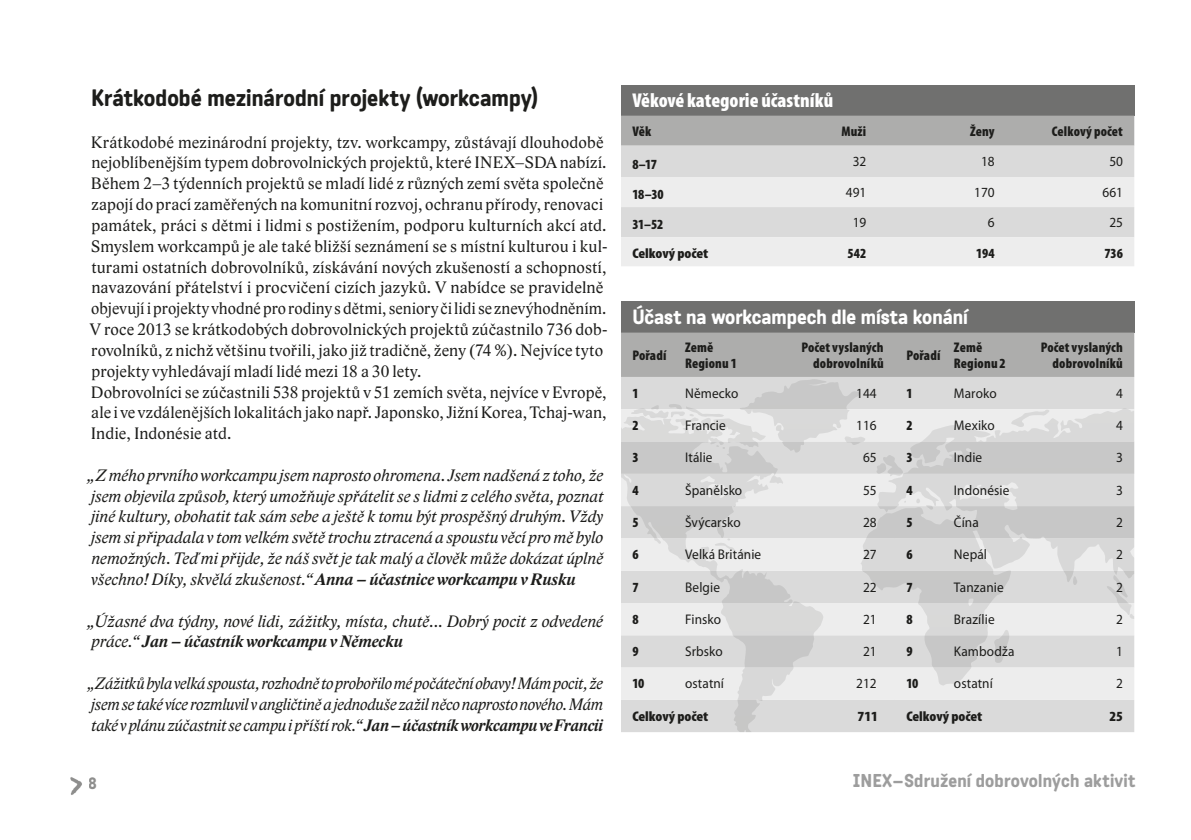
<style>
.page{position:relative;width:1191px;height:840px;background:#fff}
.page>*{position:absolute;margin:0;border:0;box-sizing:border-box;transform-origin:0 0}
.t1{font:500 23px "Katarine Std";color:#1d1d1b}
.t2{font:500 20px "Katarine Std";letter-spacing:-.005em;color:#fff}
.t3{font:900 condensed 20px "Myriad Pro";color:#fff}
.t4{font:500 18px "Katarine Std";letter-spacing:.01em;color:#9d9d9d}
.t5{font:17px/20.8px "Lido ST";letter-spacing:.01em;color:#1d1d1b}
.t6{font:italic 17px/20.8px "Lido ST";color:#1d1d1b;text-align:justify}
.t7{font:italic 17px/20.8px "Lido ST";color:#1d1d1b;text-align:justify;scale:.95 1}
.t8{font:500 16px "Katarine Std";color:#1d1d1b}
.t9{font:14px "Myriad Pro";letter-spacing:.005em;color:#1d1d1b;scale:.95 1}
.t10{font:900 condensed 14px/16.8px "Myriad Pro";letter-spacing:.005em;color:#1d1d1b}
.t11{font:900 condensed 14px "Myriad Pro";letter-spacing:.005em;color:#1d1d1b;scale:1.1 1}
.s1{font-weight:700}
</style>
<div class="page">
<img style="left:70px;top:777px;width:12px;height:18px">
<div style="left:621px;top:300px;width:513px;height:32px;background:#70706f"></div>
<div style="left:756px;top:699px;width:378px;height:32px;background:#dadada"></div>
<svg style="left:756px;top:476px;width:378px;height:223px;background:#dfdfdf"></svg>
<div style="left:621px;top:85px;width:513px;height:31px;background:#70706f"></div>
<div style="left:621px;top:116px;width:513px;height:30px;background:#adadac"></div>
<div style="left:621px;top:146px;width:513px;height:31px;background:#dadada"></div>
<svg style="left:621px;top:177px;width:513px;height:89px;background:#e6e6e6"></svg>
<svg style="left:621px;top:476px;width:135px;height:255px;background:#ddd"></svg>
<svg style="left:714px;top:538px;width:42px;height:21px"></svg>
<svg style="left:1072px;top:576px;width:5px;height:9px"></svg>
<svg style="left:860px;top:498px;width:151px;height:187px;background:#d8d8d8"></svg>
<svg style="left:621px;top:332px;width:513px;height:144px;background:#cacaca"></svg>
<svg style="left:1105px;top:574px;width:29px;height:44px"></svg>
<p class="t1" style="left:91px;top:82px;width:448px">Krátkodobé mezinárodní projekty (workcampy)</p>
<p class="t5" style="left:90px;top:131px;width:519px">Krátkodobé mezinárodní projekty, tzv. workcampy, zůstávají dlouhodobě nejoblíbenějším typem dobrovolnických projektů, které INEX–SDA nabízí.<br>Během 2–3 týdenních projektů se mladí lidé z různých zemí světa společně zapojí do prací zaměřených na komunitní rozvoj, ochranu přírody, renovaci památek, práci s dětmi i lidmi s postižením, podporu kulturních akcí atd.<br>Smyslem workcampů je ale také bližší seznámení se s místní kulturou i kul&shy;turami ostatních dobrovolníků, získávání nových zkušeností a schopností, navazování přátelství i procvičení cizích jazyků. V nabídce se pravidelně objevují i projekty vhodné pro rodiny s dětmi, seniory či lidi se znevýhodněním.<br>V roce 2013 se krátkodobých dobrovolnických projektů zúčastnilo 736 dob&shy;rovolníků, z nichž většinu tvořili, jako již tradičně, ženy (74 %). Nejvíce tyto projekty vyhledávají mladí lidé mezi 18 a 30 lety.<br>Dobrovolníci se zúčastnili 538 projektů v 51 zemích světa, nejvíce v Evropě, ale i ve vzdálenějších lokalitách jako např. Japonsko, Jižní Korea, Tchaj-wan, Indie, Indonésie atd.</p>
<p class="t6" style="left:87px;top:464px;width:518px">„Z mého prvního workcampu jsem naprosto ohromena. Jsem nadšená z toho, že jsem objevila způsob, který umožňuje spřátelit se s lidmi z celého světa, poznat jiné kultury, obohatit tak sám sebe a ještě k tomu být prospěšný druhým. Vždy jsem si připadala v tom velkém světě trochu ztracená a spoustu věcí pro mě bylo nemožných. Teď mi přijde, že náš svět je tak malý a člověk může dokázat úplně všechno! Díky, skvělá zkušenost.“ <span class="s1">Anna – účastnice workcampu v Rusku</span></p>
<p class="t6" style="left:87px;top:610px;width:517px">„Úžasné dva týdny, nové lidi, zážitky, místa, chutě... Dobrý pocit z odvedené práce.“ <span class="s1">Jan – účastník workcampu v Německu</span></p>
<p class="t7" style="left:87px;top:672px;width:544px">„Zážitků byla velká spousta, rozhodně to probořilo mé počáteční obavy! Mám pocit, že jsem se také více rozmluvil v angličtině a jednoduše zažil něco naprosto nového. Mám také v plánu zúčastnit se campu i příští rok.“ <span class="s1">Jan – účastník workcampu ve Francii</span></p>
<p class="t3" style="left:632px;top:89px;width:202px">Věkové kategorie účastníků</p>
<p class="t10" style="left:632px;top:123px;width:20px">Věk</p>
<p class="t10" style="left:841px;top:123px;width:26px">Muži</p>
<p class="t10" style="left:970px;top:123px;width:26px">Ženy</p>
<p class="t10" style="left:1051px;top:123px;width:73px">Celkový počet</p>
<p class="t10" style="left:632px;top:155px;width:26px">8–17</p>
<p class="t9" style="left:852px;top:153px;width:16px">32</p>
<p class="t9" style="left:981px;top:153px;width:16px">18</p>
<p class="t9" style="left:1109px;top:153px;width:16px">50</p>
<p class="t10" style="left:632px;top:185px;width:33px">18–30</p>
<p class="t9" style="left:846px;top:183px;width:23px">491</p>
<p class="t9" style="left:974px;top:183px;width:23px">170</p>
<p class="t9" style="left:1102px;top:183px;width:23px">661</p>
<p class="t10" style="left:632px;top:215px;width:32px">31–52</p>
<p class="t9" style="left:852px;top:213px;width:16px">19</p>
<p class="t9" style="left:987px;top:213px;width:9px">6</p>
<p class="t9" style="left:1109px;top:213px;width:16px">25</p>
<p class="t11" style="left:632px;top:245px;width:71px">Celkový počet</p>
<p class="t10" style="left:847px;top:245px;width:20px">542</p>
<p class="t10" style="left:976px;top:245px;width:20px">194</p>
<p class="t10" style="left:1104px;top:245px;width:20px">736</p>
<p class="t2" style="left:632px;top:303px;width:337px">Účast na workcampech dle místa konání</p>
<p class="t10" style="left:632px;top:347px;width:36px">Pořadí</p>
<p class="t10" style="left:685px;top:338px;width:53px">Země<br>Regionu 1</p>
<p class="t10" style="left:801px;top:338px;width:84px;text-align:right">Počet vyslaných dobrovolníků</p>
<p class="t10" style="left:906px;top:347px;width:36px">Pořadí</p>
<p class="t10" style="left:954px;top:338px;width:53px">Země<br>Regionu 2</p>
<p class="t10" style="left:1040px;top:338px;width:84px;text-align:right">Počet vyslaných dobrovolníků</p>
<p class="t10" style="left:632px;top:384px;width:8px">1</p>
<p class="t9" style="left:685px;top:384px;width:58px">Německo</p>
<p class="t9" style="left:856px;top:384px;width:23px">144</p>
<p class="t10" style="left:906px;top:384px;width:8px">1</p>
<p class="t9" style="left:954px;top:384px;width:46px">Maroko</p>
<p class="t9" style="left:1116px;top:384px;width:9px">4</p>
<p class="t10" style="left:632px;top:417px;width:8px">2</p>
<p class="t9" style="left:685px;top:416px;width:44px">Francie</p>
<p class="t9" style="left:856px;top:416px;width:23px">116</p>
<p class="t10" style="left:906px;top:417px;width:8px">2</p>
<p class="t9" style="left:954px;top:416px;width:44px">Mexiko</p>
<p class="t9" style="left:1116px;top:416px;width:9px">4</p>
<p class="t10" style="left:632px;top:449px;width:8px">3</p>
<p class="t9" style="left:685px;top:449px;width:30px">Itálie</p>
<p class="t9" style="left:863px;top:449px;width:16px">65</p>
<p class="t10" style="left:906px;top:449px;width:8px">3</p>
<p class="t9" style="left:954px;top:449px;width:31px">Indie</p>
<p class="t9" style="left:1116px;top:449px;width:9px">3</p>
<p class="t10" style="left:632px;top:481px;width:8px">4</p>
<p class="t9" style="left:685px;top:481px;width:62px">Španělsko</p>
<p class="t9" style="left:863px;top:481px;width:16px">55</p>
<p class="t10" style="left:906px;top:481px;width:8px">4</p>
<p class="t9" style="left:954px;top:481px;width:60px">Indonésie</p>
<p class="t9" style="left:1116px;top:481px;width:9px">3</p>
<p class="t10" style="left:632px;top:514px;width:8px">5</p>
<p class="t9" style="left:685px;top:513px;width:60px">Švýcarsko</p>
<p class="t9" style="left:863px;top:513px;width:16px">28</p>
<p class="t10" style="left:906px;top:514px;width:8px">5</p>
<p class="t9" style="left:954px;top:513px;width:28px">Čína</p>
<p class="t9" style="left:1116px;top:513px;width:9px">2</p>
<p class="t10" style="left:632px;top:546px;width:8px">6</p>
<p class="t9" style="left:685px;top:545px;width:82px">Velká Británie</p>
<p class="t9" style="left:863px;top:545px;width:16px">27</p>
<p class="t10" style="left:906px;top:546px;width:8px">6</p>
<p class="t9" style="left:954px;top:545px;width:36px">Nepál</p>
<p class="t9" style="left:1116px;top:545px;width:9px">2</p>
<p class="t10" style="left:632px;top:578px;width:8px">7</p>
<p class="t9" style="left:685px;top:578px;width:38px">Belgie</p>
<p class="t9" style="left:863px;top:578px;width:16px">22</p>
<p class="t10" style="left:906px;top:578px;width:8px">7</p>
<p class="t9" style="left:954px;top:578px;width:54px">Tanzanie</p>
<p class="t9" style="left:1116px;top:578px;width:9px">2</p>
<p class="t10" style="left:632px;top:610px;width:8px">8</p>
<p class="t9" style="left:685px;top:610px;width:39px">Finsko</p>
<p class="t9" style="left:863px;top:610px;width:16px">21</p>
<p class="t10" style="left:906px;top:610px;width:8px">8</p>
<p class="t9" style="left:954px;top:610px;width:44px">Brazílie</p>
<p class="t9" style="left:1116px;top:610px;width:9px">2</p>
<p class="t10" style="left:632px;top:643px;width:8px">9</p>
<p class="t9" style="left:685px;top:642px;width:41px">Srbsko</p>
<p class="t9" style="left:863px;top:642px;width:16px">21</p>
<p class="t10" style="left:906px;top:643px;width:8px">9</p>
<p class="t9" style="left:954px;top:642px;width:65px">Kambodža</p>
<p class="t9" style="left:1116px;top:642px;width:9px">1</p>
<p class="t10" style="left:632px;top:675px;width:14px">10</p>
<p class="t9" style="left:685px;top:674px;width:42px">ostatní</p>
<p class="t9" style="left:856px;top:674px;width:23px">212</p>
<p class="t10" style="left:906px;top:675px;width:14px">10</p>
<p class="t9" style="left:954px;top:674px;width:42px">ostatní</p>
<p class="t9" style="left:1116px;top:674px;width:9px">2</p>
<p class="t11" style="left:632px;top:707px;width:71px">Celkový počet</p>
<p class="t11" style="left:857px;top:707px;width:20px">711</p>
<p class="t11" style="left:906px;top:707px;width:71px">Celkový počet</p>
<p class="t11" style="left:1109px;top:707px;width:14px">25</p>
<p class="t8" style="left:89px;top:772px;width:10px">8</p>
<p class="t4" style="left:853px;top:767px;width:284px">INEX–Sdružení dobrovolných aktivit</p>
</div>
